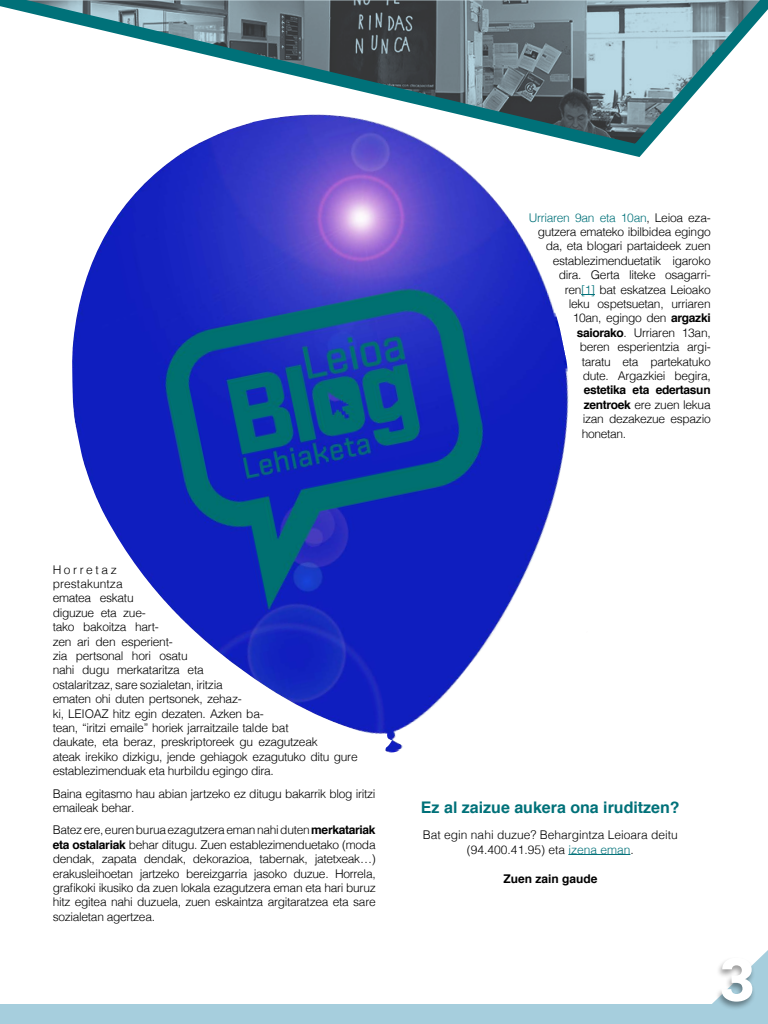
<style>
.page{position:relative;width:768px;height:1024px;background:#fff}
.page>*{position:absolute;margin:0;border:0;box-sizing:border-box;transform-origin:0 0}
.t1{font:900 60px "Roboto";color:#fff}
.t2{font:700 16px "Helvetica";color:#007179}
.t3{font:300 12px/14.4px "Helvetica";letter-spacing:-.025em;color:#000}
.t4{font:300 12px/14.4px "Helvetica";color:#000;text-align:center}
.t5{font:700 12px "Helvetica";color:#000}
.s1{color:#007179}
.s2{font-weight:700}
</style>
<div class="page">
<div style="left:0;top:1004px;width:768px;height:20px;background:#a6cedd"></div>
<svg style="left:712px;top:950px;width:56px;height:54px"></svg>
<div style="left:715px;top:957px;width:42px;height:54px;background:#000;opacity:.4"></div>
<svg style="left:0;top:0;width:768px;height:157px"></svg>
<img style="left:71px;top:115px;width:517px;height:638px">
<hr style="left:568px;top:854px;width:62px;height:1px;background:#007179">
<svg style="left:581px;top:294px;width:14px;height:1px"></svg>
<p class="t3" style="left:529px;top:209px;width:184px;text-align:right"><span class="s1">Urriaren 9an eta 10an</span>, Leioa eza&shy;gutzera emateko ibilbidea egingo da, eta blogari partaideek zuen establezimenduetatik igaroko dira. Gerta liteke osagarri&shy;ren<span class="s1">[1]</span> bat eskatzea Leioako<br>leku ospetsuetan, urriaren<br>10an, egingo den <span class="s2">argazki saiorako</span>. Urriaren 13an,<br>beren esperientzia argi-<br>taratu eta partekatuko<br>dute. Argazkiei begira,</p>
<p class="t3" style="left:582px;top:382px;width:130px;text-align:justify"><span class="s2">estetika eta edertasun zentroek</span> ere zuen lekua izan dezakezue espazio honetan.</p>
<p class="t3" style="left:53px;top:561px;width:306px">Horretaz<br>prestakuntza<br>ematea eskatu<br>diguzue eta zue-<br>tako bakoitza hart-<br>zen ari den esperient-<br>zia pertsonal hori osatu<br>nahi dugu merkataritza eta<br>ostalaritzaz, sare sozialetan, iritzia<br>ematen ohi duten pertsonek, zehaz-<br>ki, LEIOAZ hitz egin dezaten. Azken ba-<br>tean, “iritzi emaile” horiek jarraitzaile talde bat<br>daukate, eta beraz, preskriptoreek gu ezagutzeak<br>ateak irekiko dizkigu, jende gehiagok ezagutuko ditu gure establezimenduak eta hurbildu egingo dira.</p>
<p class="t3" style="left:53px;top:785px;width:324px">Baina egitasmo hau abian jartzeko ez ditugu bakarrik blog iritzi emaileak behar.</p>
<p class="t3" style="left:53px;top:822px;width:325px;text-align:justify">Batez ere, euren burua ezagutzera eman nahi duten <span class="s2">merkatariak eta ostalariak</span> behar ditugu. Zuen establezimenduetako (moda dendak, zapata dendak, dekorazioa, tabernak, jatetxeak…) erakusleihoetan jartzeko bereizgarria jasoko duzue. Horrela, grafikoki ikusiko da zuen lokala ezagutzera eman eta hari buruz hitz egitea nahi duzuela, zuen eskaintza argitaratzea eta sare sozialetan agertzea.</p>
<h2 class="t2" style="left:421px;top:794px;width:260px">Ez al zaizue aukera ona iruditzen?</h2>
<p class="t4" style="left:423px;top:827px;width:256px">Bat egin nahi duzue? Behargintza Leioara deitu (94.400.41.95) eta <span class="s1">izena eman</span>.</p>
<p class="t5" style="left:503px;top:869px;width:96px">Zuen zain gaude</p>
<h1 class="t1" style="left:719px;top:937px;width:36px">3</h1>
</div>
